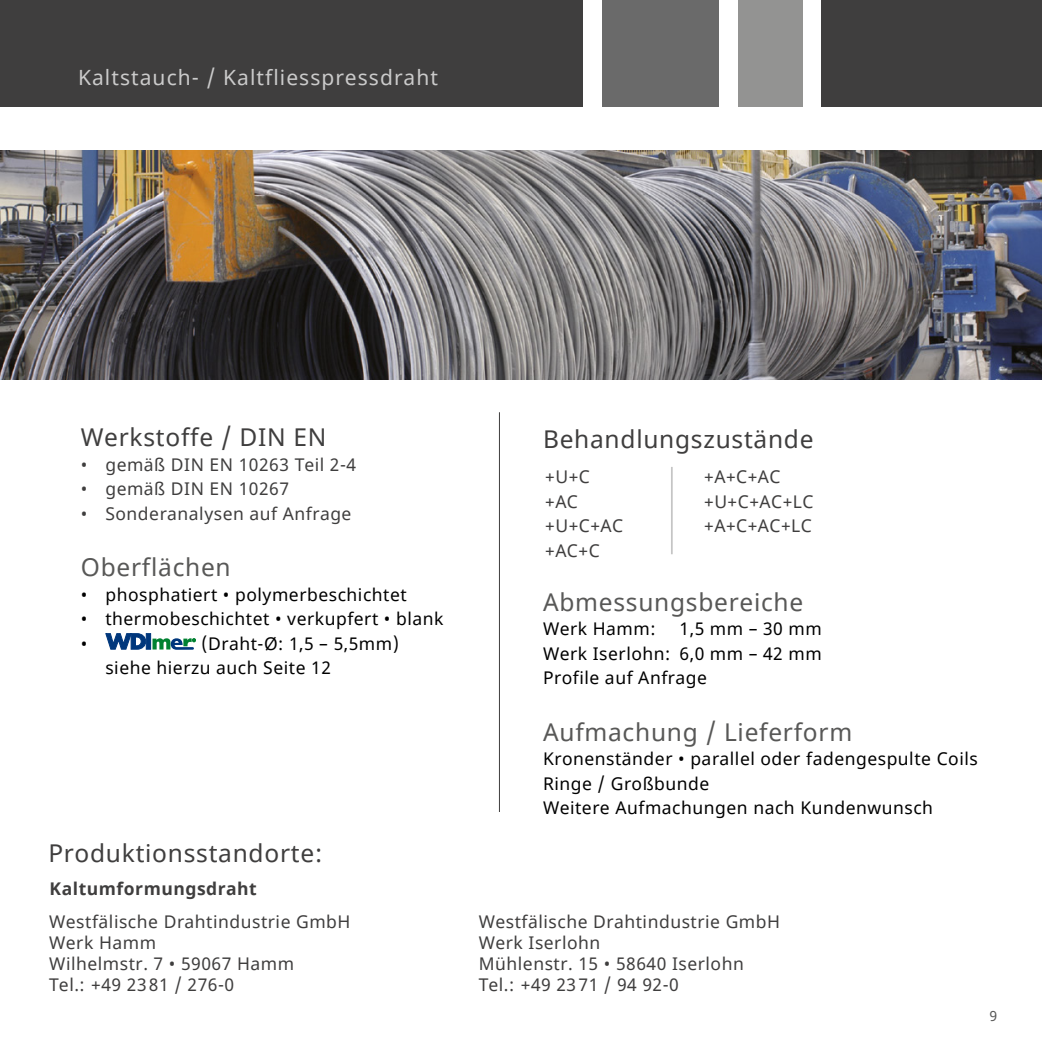
<style>
.page{position:relative;width:1042px;height:1042px;background:#fff}
.page>*{position:absolute;margin:0;border:0;box-sizing:border-box;transform-origin:0 0}
.t1{font:24.5px "Noto Sans";letter-spacing:.03em;color:#3f3e3e}
.t2{font:24.5px "Noto Sans";letter-spacing:.03em;color:#585857}
.t3{font:21px "Noto Sans";letter-spacing:.05em;color:#cbcbcb}
.t4{font:17.5px/21px "Noto Sans";letter-spacing:.03em;color:#3f3e3e}
.t5{font:17.5px/24.5px "Noto Sans";letter-spacing:.03em;color:#000}
.t6{font:700 17.5px "Noto Sans";letter-spacing:.03em;color:#3f3e3e}
.t7{font:14px "Noto Sans";color:#585857}
</style>
<div class="page">
<img style="left:1px;top:150px;width:1041px;height:229px">
<svg style="left:105px;top:633px;width:41px;height:17px"></svg>
<svg style="left:146px;top:633px;width:5px;height:16px"></svg>
<svg style="left:152px;top:638px;width:44px;height:12px"></svg>
<hr style="left:499px;top:412px;width:1px;height:400px;background:#3f3e3e">
<hr style="left:671px;top:467px;width:2px;height:87px;background:#c5c5c5">
<div style="left:0;top:0;width:582px;height:106px;background:#3f3e3e"></div>
<div style="left:602px;top:0;width:116px;height:106px;background:#6a6a6a"></div>
<div style="left:738px;top:0;width:64px;height:106px;background:#939392"></div>
<div style="left:822px;top:0;width:220px;height:106px;background:#3f3e3e"></div>
<p class="t3" style="left:78px;top:63px;width:361px">Kaltstauch- / Kaltfliesspressdraht</p>
<h1 class="t1" style="left:81px;top:421px;width:247px">Werkstoffe / DIN EN</h1>
<p class="t4" style="left:81px;top:454px;width:277px">• gemäß DIN EN 10263 Teil 2-4</p>
<p class="t4" style="left:81px;top:479px;width:210px">• gemäß DIN EN 10267</p>
<p class="t4" style="left:81px;top:503px;width:272px">• Sonderanalysen auf Anfrage</p>
<h1 class="t2" style="left:81px;top:550px;width:151px">Oberflächen</h1>
<p class="t5" style="left:81px;top:583px;width:327px">• phosphatiert • polymerbeschichtet</p>
<p class="t5" style="left:81px;top:607px;width:364px">• thermobeschichtet • verkupfert • blank •</p>
<p class="t5" style="left:105px;top:632px;width:295px;text-indent:96px">(Draht-Ø: 1,5 – 5,5mm) siehe hierzu auch Seite 12</p>
<h1 class="t1" style="left:48px;top:836px;width:275px">Produktionsstandorte:</h1>
<p class="t6" style="left:50px;top:876px;width:209px">Kaltumformungsdraht</p>
<p class="t4" style="left:49px;top:911px;width:303px">Westfälische Drahtindustrie GmbH<br>Werk Hamm<br>Wilhelmstr. 7 • 59067 Hamm<br>Tel.: +49 2381 / 276-0</p>
<h1 class="t1" style="left:543px;top:422px;width:272px">Behandlungszustände</h1>
<p class="t4" style="left:545px;top:465px;width:80px;line-height:24.5px">+U+C +AC +U+C+AC +AC+C</p>
<h1 class="t2" style="left:543px;top:585px;width:262px">Abmessungsbereiche</h1>
<p class="t5" style="left:543px;top:617px;width:114px">Werk Hamm:</p>
<p class="t4" style="left:704px;top:465px;width:111px;line-height:24.5px">+A+C+AC +U+C+AC+LC +A+C+AC+LC</p>
<p class="t5" style="left:543px;top:617px;width:280px;text-align:justify;text-indent:136px">1,5 mm – 30 mm Werk Iserlohn: 6,0 mm – 42 mm Profile auf Anfrage</p>
<h1 class="t2" style="left:543px;top:715px;width:311px">Aufmachung / Lieferform</h1>
<p class="t5" style="left:543px;top:747px;width:436px">Kronenständer • parallel oder fadengespulte Coils<br>Ringe / Großbunde<br>Weitere Aufmachungen nach Kundenwunsch</p>
<p class="t4" style="left:479px;top:911px;width:303px">Westfälische Drahtindustrie GmbH<br>Werk Iserlohn<br>Mühlenstr. 15 • 58640 Iserlohn<br>Tel.: +49 2371 / 94 92-0</p>
<p class="t7" style="left:989px;top:1006px;width:9px">9</p>
</div>
